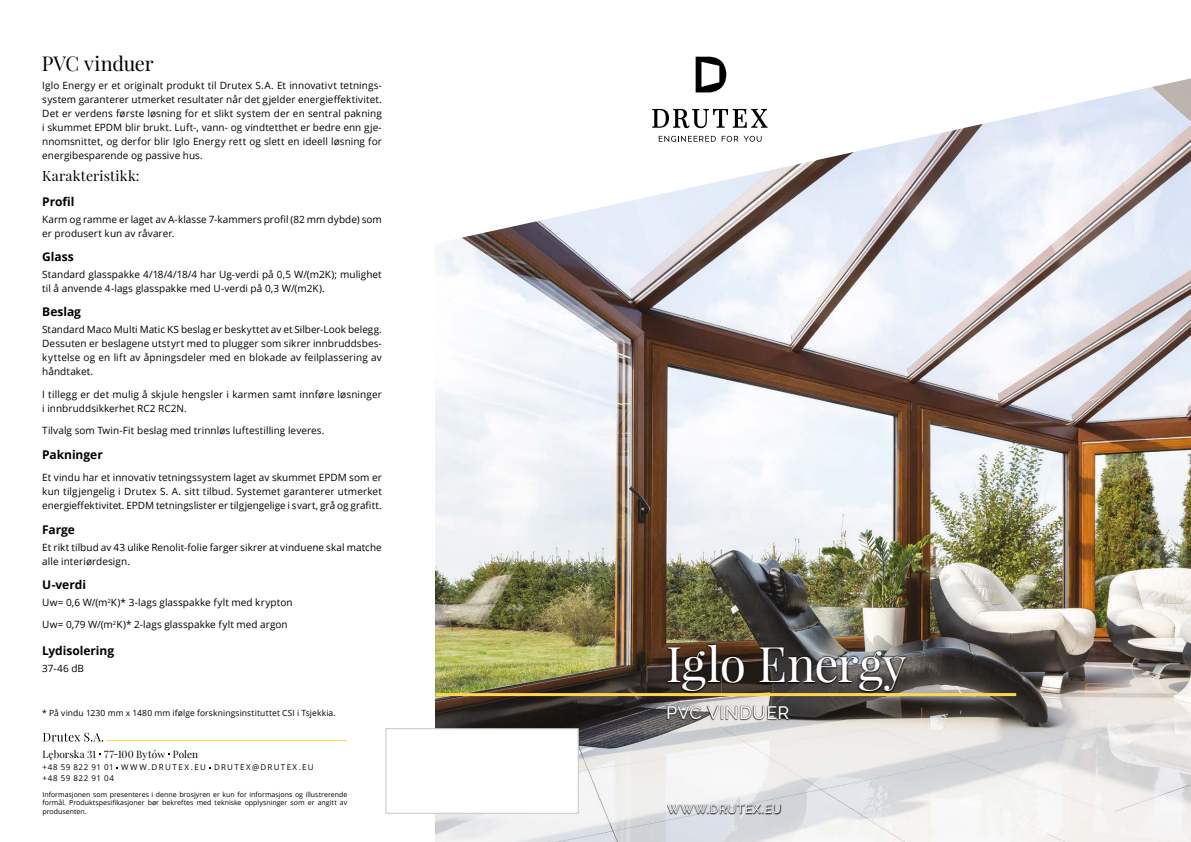
<style>
.page{position:relative;width:1191px;height:842px;background:#fff}
.page>*{position:absolute;margin:0;border:0;box-sizing:border-box;transform-origin:0 0}
.t1{font:48px "Playfair Display";letter-spacing:-.015em;color:#fff}
.t2{font:20px "Playfair Display";letter-spacing:-.015em;color:#000}
.t3{font:500 18px "Raleway";letter-spacing:.015em;color:#fff}
.t4{font:14px "Playfair Display";letter-spacing:.02em;color:#000}
.t5{font:700 12px "Open Sans";color:#000}
.t6{font:500 12px "Raleway";letter-spacing:.045em;color:#fff}
.t7{font:10px/14px "Open Sans";letter-spacing:.005em;color:#000}
.t8{font:10px "Playfair Display";letter-spacing:.005em;color:#000}
.t9{font:8.5px "Open Sans";letter-spacing:.01em;color:#000}
.t10{font:8px/11px "Open Sans";letter-spacing:.155em;color:#000}
.t11{font:7px/8.4px "Open Sans";color:#000;text-align:justify}
</style>
<div class="page">
<img style="left:436px;top:248px;width:755px;height:594px">
<svg style="left:435px;top:56px;width:756px;height:192px"></svg>
<svg style="left:695px;top:57px;width:31px;height:35px"></svg>
<svg style="left:652px;top:109px;width:115px;height:19px"></svg>
<svg style="left:658px;top:136px;width:57px;height:6px"></svg>
<svg style="left:721px;top:136px;width:40px;height:6px"></svg>
<div style="left:386px;top:728px;width:192px;height:85px;background:#fff;border:1px solid #c6c6c6"></div>
<svg style="left:43px;top:733px;width:60px;height:8px"></svg>
<hr style="left:106px;top:740px;width:241px;height:1px;background:#ffd650">
<hr style="left:436px;top:693px;width:580px;height:3px;background:#ffd650">
<div style="left:666px;top:804px;width:115px;height:11px;background:#000;opacity:.74"></div>
<div style="left:666px;top:705px;width:124px;height:16px;background:#000;opacity:.76"></div>
<div style="left:667px;top:706px;width:122px;height:14px;background:#000;opacity:.24"></div>
<div style="left:666px;top:642px;width:242px;height:51px;background:#000;opacity:.76"></div>
<h2 class="t2" style="left:42px;top:51px;width:113px">PVC vinduer</h2>
<p class="t7" style="left:42px;top:78px;width:341px;text-align:justify">Iglo Energy er et originalt produkt til Drutex S.A. Et innovativt tetnings&shy;system garanterer utmerket resultater når det gjelder energieffektivitet.<br>Det er verdens første løsning for et slikt system der en sentral pakning i skummet EPDM blir brukt. Luft-, vann- og vindtetthet er bedre enn gje&shy;nnomsnittet, og derfor blir Iglo Energy rett og slett en ideell løsning for energibesparende og passive hus.</p>
<h3 class="t4" style="left:42px;top:167px;width:99px">Karakteristikk:</h3>
<p class="t5" style="left:42px;top:193px;width:34px">Profil</p>
<p class="t7" style="left:42px;top:212px;width:341px">Karm og ramme er laget av A-klasse 7-kammers profil (82 mm dybde) som er produsert kun av råvarer.</p>
<p class="t5" style="left:42px;top:248px;width:33px">Glass</p>
<p class="t7" style="left:42px;top:267px;width:341px">Standard glasspakke 4/18/4/18/4 har Ug-verdi på 0,5 W/(m2K); mulighet til å anvende 4-lags glasspakke med U-verdi på 0,3 W/(m2K).</p>
<p class="t5" style="left:42px;top:304px;width:40px">Beslag</p>
<p class="t7" style="left:42px;top:322px;width:341px;text-align:justify">Standard Maco Multi Matic KS beslag er beskyttet av et Silber-Look belegg.<br>Dessuten er beslagene utstyrt med to plugger som sikrer innbruddsbes&shy;kyttelse og en lift av åpningsdeler med en blokade av feilplassering av håndtaket.</p>
<p class="t7" style="left:42px;top:387px;width:341px">I tillegg er det mulig å skjule hengsler i karmen samt innføre løsninger i innbruddsikkerhet RC2 RC2N.</p>
<p class="t7" style="left:42px;top:423px;width:284px">Tilvalg som Twin-Fit beslag med trinnløs luftestilling leveres.</p>
<p class="t5" style="left:42px;top:446px;width:62px">Pakninger</p>
<p class="t7" style="left:42px;top:470px;width:341px;text-align:justify">Et vindu har et innovativ tetningssystem laget av skummet EPDM som er kun tilgjengelig i Drutex S. A. sitt tilbud. Systemet garanterer utmerket energieffektivitet. EPDM tetningslister er tilgjengelige i svart, grå og grafitt.</p>
<p class="t5" style="left:42px;top:521px;width:34px">Farge</p>
<p class="t7" style="left:42px;top:540px;width:341px">Et rikt tilbud av 43 ulike Renolit-folie farger sikrer at vinduene skal matche alle interiørdesign.</p>
<p class="t5" style="left:42px;top:576px;width:45px">U-verdi</p>
<p class="t7" style="left:42px;top:595px;width:252px">Uw= 0,6 W/(m<sup>2</sup>K)* 3-lags glasspakke fylt med krypton</p>
<p class="t7" style="left:42px;top:617px;width:247px">Uw= 0,79 W/(m<sup>2</sup>K)* 2-lags glasspakke fylt med argon</p>
<p class="t5" style="left:42px;top:642px;width:73px">Lydisolering</p>
<p class="t7" style="left:42px;top:661px;width:43px">37-46 dB</p>
<p class="t9" style="left:42px;top:707px;width:295px">* På vindu 1230 mm x 1480 mm ifølge forskningsinstituttet CSI i Tsjekkia.</p>
<p class="t8" style="left:42px;top:748px;width:157px">Lęborska 31 77-100 Bytów Polen</p>
<p class="t10" style="left:42px;top:762px;width:273px">+48 59 822 91 01 WWW.DRUTEX.EU DRUTEX@DRUTEX.EU +48 59 822 91 04</p>
<p class="t11" style="left:42px;top:790px;width:306px">Informasjonen som presenteres i denne brosjyren er kun for informasjons og illustrerende formål. Produktspesifikasjoner bør bekreftes med tekniske opplysninger som er angitt av produsenten.</p>
<h1 class="t1" style="left:666px;top:634px;width:242px">Iglo Energy</h1>
<h3 class="t3" style="left:666px;top:702px;width:124px">PVC VINDUER</h3>
<p class="t6" style="left:667px;top:802px;width:115px">WWW.DRUTEX.EU</p>
</div>
